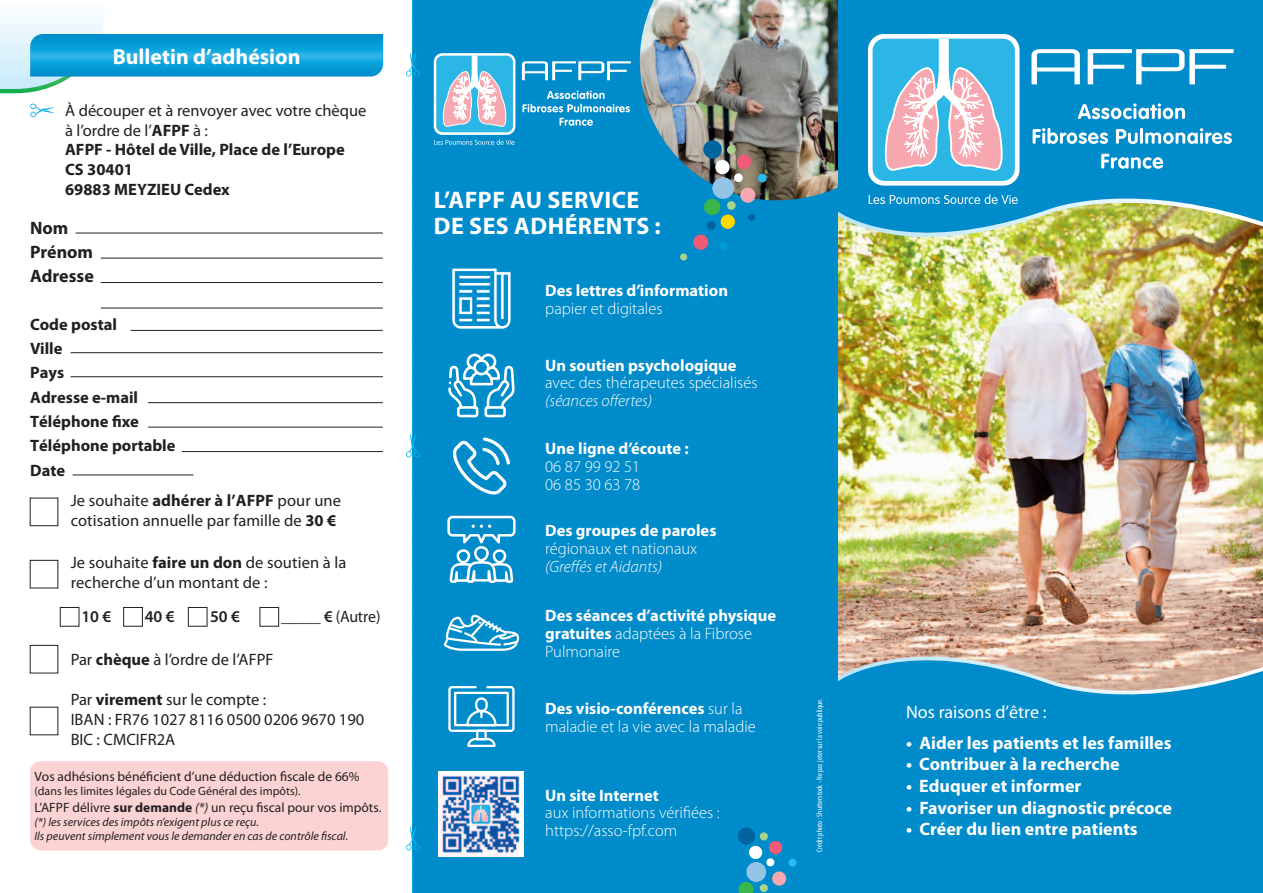
<style>
.page{position:relative;width:1263px;height:893px;background:#fff}
.page>*{position:absolute;margin:0;border:0;box-sizing:border-box;transform-origin:0 0}
.t1{font:700 24px/26px "Myriad Pro";letter-spacing:.02em;color:#fff}
.t2{font:700 21.75px "Myriad Pro";color:#fff}
.t3{font:700 18px "Myriad Pro";color:#fff}
.t4{font:18px "Myriad Pro";color:#fff}
.t5{font:700 18px/24.3px "Myriad Pro";color:#231f20}
.t6{font:16.5px/19.8px "Myriad Pro";letter-spacing:.005em;color:#231f20}
.t7{font:300 16.5px/17.9px "Myriad Pro";color:#fff}
.t8{font:700 16.5px/24.3px "Myriad Pro";color:#231f20}
.t9{font:700 16.5px/17.9px "Myriad Pro";color:#fff}
.t10{font:italic 300 16.5px "Myriad Pro";color:#fff}
.t11{font:16.5px "Myriad Pro";letter-spacing:.005em;color:#231f20;scale:.96 1}
.t12{font:600 16.5px "Myriad Pro";color:#231f20}
.t13{font:13.5px "Myriad Pro";color:#231f20}
.t14{font:italic 12px/14.4px "Myriad Pro";color:#231f20}
.t15{font:12px "Myriad Pro";color:#231f20}
.t16{font:condensed 7.95px "Myriad Pro";letter-spacing:.01em;color:#fff}
.s1{font-weight:400}
.s2{font-weight:700}
.s3{font-weight:600}
.s4{font-style:italic}
.s5{font-weight:300}
</style>
<div class="page">
<img style="left:838px;top:265px;width:425px;height:367px">
<svg style="left:838px;top:632px;width:425px;height:261px;background:#2692c3"></svg>
<img style="left:838px;top:0;width:425px;height:261px">
<div style="left:412px;top:0;width:426px;height:893px;background:#008bca"></div>
<svg style="left:0;top:15px;width:383px;height:78px"></svg>
<div style="left:30px;top:761px;width:358px;height:89px;background:#fbd3d2;border-radius:11px"></div>
<div style="left:868px;top:34px;width:151px;height:152px;background:#fff;border-radius:16px"></div>
<div style="left:872px;top:39px;width:143px;height:142px;background:#2bb6e6;border-radius:12px"></div>
<svg style="left:1078px;top:103px;width:107px;height:16px"></svg>
<svg style="left:1032px;top:128px;width:76px;height:16px"></svg>
<svg style="left:1116px;top:129px;width:22px;height:15px"></svg>
<hr style="left:1140px;top:128px;width:3px;height:16px;background:#fff;border-radius:2px">
<svg style="left:1145px;top:128px;width:87px;height:16px"></svg>
<svg style="left:1101px;top:154px;width:62px;height:15px"></svg>
<svg style="left:869px;top:194px;width:149px;height:10px"></svg>
<svg style="left:884px;top:38px;width:120px;height:133px"></svg>
<svg style="left:1031px;top:49px;width:49px;height:35px"></svg>
<svg style="left:1088px;top:49px;width:145px;height:35px"></svg>
<div style="left:60px;top:607px;width:19px;height:19px;border:1px solid #231f20"></div>
<div style="left:123px;top:607px;width:20px;height:19px;border:1px solid #231f20"></div>
<div style="left:188px;top:607px;width:19px;height:19px;border:1px solid #231f20"></div>
<div style="left:260px;top:607px;width:19px;height:19px;border:1px solid #231f20"></div>
<hr style="left:76px;top:233px;width:307px;height:1px;background:#231f20">
<hr style="left:101px;top:258px;width:282px;height:1px;background:#231f20">
<hr style="left:101px;top:282px;width:282px;height:1px;background:#231f20">
<hr style="left:101px;top:308px;width:282px;height:1px;background:#231f20">
<hr style="left:131px;top:330px;width:252px;height:1px;background:#231f20">
<hr style="left:71px;top:352px;width:312px;height:1px;background:#231f20">
<hr style="left:71px;top:376px;width:312px;height:1px;background:#231f20">
<hr style="left:148px;top:402px;width:235px;height:1px;background:#231f20">
<hr style="left:148px;top:427px;width:235px;height:1px;background:#231f20">
<hr style="left:182px;top:451px;width:201px;height:1px;background:#231f20">
<hr style="left:73px;top:475px;width:120px;height:1px;background:#231f20">
<svg style="left:30px;top:103px;width:24px;height:14px"></svg>
<svg style="left:406px;top:0;width:14px;height:893px"></svg>
<svg style="left:434px;top:53px;width:81px;height:82px"></svg>
<div style="left:436px;top:56px;width:77px;height:76px;background:#2bb6e6;border-radius:7px"></div>
<svg style="left:522px;top:91px;width:108px;height:21px"></svg>
<svg style="left:559px;top:118px;width:34px;height:8px"></svg>
<svg style="left:434px;top:139px;width:80px;height:6px"></svg>
<svg style="left:442px;top:55px;width:65px;height:72px"></svg>
<svg style="left:522px;top:61px;width:109px;height:19px"></svg>
<svg style="left:451px;top:268px;width:60px;height:62px"></svg>
<div style="left:476px;top:318px;width:15px;height:4px;border:1px solid #008cd2"></div>
<div style="left:458px;top:318px;width:15px;height:4px;border:1px solid #008cd2"></div>
<img style="left:438px;top:772px;width:85px;height:85px">
<svg style="left:448px;top:353px;width:67px;height:65px"></svg>
<svg style="left:448px;top:686px;width:67px;height:61px"></svg>
<svg style="left:447px;top:516px;width:68px;height:67px"></svg>
<svg style="left:453px;top:437px;width:57px;height:58px"></svg>
<svg style="left:444px;top:615px;width:75px;height:36px"></svg>
<img style="left:640px;top:0;width:198px;height:200px">
<div style="left:703px;top:140px;width:19px;height:19px;background:#00649e;border-radius:50%"></div>
<div style="left:712px;top:177px;width:22px;height:22px;background:#93c4e6;border-radius:50%"></div>
<div style="left:712px;top:177px;width:22px;height:22px;border:1px solid #93c4e6;border-radius:50%"></div>
<div style="left:704px;top:199px;width:16px;height:16px;background:#3ab54a;border-radius:50%"></div>
<div style="left:721px;top:215px;width:14px;height:14px;background:#ffd801;border-radius:50%"></div>
<div style="left:737px;top:155px;width:14px;height:14px;background:#f05978;border-radius:50%"></div>
<div style="left:715px;top:160px;width:15px;height:14px;background:#fff;border-radius:50%"></div>
<div style="left:740px;top:188px;width:15px;height:15px;background:#f7a7af;border-radius:50%"></div>
<div style="left:693px;top:235px;width:15px;height:15px;background:#f05978;border-radius:50%"></div>
<div style="left:707px;top:221px;width:8px;height:9px;background:#00649e;border-radius:50%"></div>
<div style="left:727px;top:201px;width:9px;height:9px;background:#a7d38d;border-radius:50%"></div>
<div style="left:734px;top:173px;width:9px;height:9px;background:#fff;border-radius:50%"></div>
<div style="left:758px;top:174px;width:9px;height:8px;background:#25bdef;border-radius:50%"></div>
<div style="left:727px;top:146px;width:9px;height:8px;background:#a7d38d;border-radius:50%"></div>
<div style="left:719px;top:242px;width:8px;height:9px;background:#0099d8;border-radius:50%"></div>
<div style="left:680px;top:253px;width:7px;height:8px;background:#a7d38d;border-radius:50%"></div>
<div style="left:748px;top:214px;width:7px;height:7px;background:#00649e;border-radius:50%"></div>
<div style="left:738px;top:827px;width:17px;height:18px;background:#00649e;border-radius:50%"></div>
<svg style="left:738px;top:862px;width:28px;height:31px"></svg>
<div style="left:769px;top:841px;width:13px;height:13px;background:#f05978;border-radius:50%"></div>
<div style="left:749px;top:846px;width:13px;height:13px;background:#fff;border-radius:50%"></div>
<div style="left:772px;top:871px;width:14px;height:14px;background:#f7a7af;border-radius:50%"></div>
<div style="left:760px;top:884px;width:8px;height:8px;background:#a7d38d;border-radius:50%"></div>
<div style="left:766px;top:858px;width:8px;height:8px;background:#fff;border-radius:50%"></div>
<div style="left:788px;top:859px;width:8px;height:8px;background:#25bdef;border-radius:50%"></div>
<div style="left:760px;top:832px;width:8px;height:8px;background:#a7d38d;border-radius:50%"></div>
<h2 class="t2" style="left:113px;top:48px;width:189px">Bulletin d’adhésion</h2>
<p class="t8" style="left:65px;top:102px;width:303px;line-height:19.8px"><span class="s1">À découper et à renvoyer avec votre chèque à l’ordre de l’</span>AFPF <span class="s1">à :<br></span>AFPF - Hôtel de Ville, Place de l’Europe<br>CS 30401<br>69883 MEYZIEU Cedex</p>
<p class="t5" style="left:30px;top:217px;width:65px">Nom<br>Prénom<br>Adresse</p>
<p class="t8" style="left:30px;top:313px;width:147px">Code postal<br>Ville<br>Pays<br>Adresse e-mail<br>Téléphone fixe<br>Téléphone portable<br>Date</p>
<p class="t6" style="left:71px;top:492px;width:272px">Je souhaite <span class="s2">adhérer à l’AFPF</span> pour une cotisation annuelle par famille de <span class="s2">30 €</span></p>
<p class="t6" style="left:71px;top:554px;width:277px">Je souhaite <span class="s2">faire un don</span> de soutien à la recherche d’un montant de :</p>
<p class="t12" style="left:81px;top:610px;width:31px">10€</p>
<p class="t12" style="left:145px;top:610px;width:31px">40€</p>
<p class="t12" style="left:210px;top:610px;width:31px">50€</p>
<p class="t11" style="left:281px;top:610px;width:105px"><span class="s3">_____ €</span> (Autre)</p>
<p class="t6" style="left:71px;top:651px;width:204px">Par <span class="s2">chèque</span> à l’ordre de l’AFPF</p>
<p class="t6" style="left:71px;top:691px;width:295px">Par <span class="s2">virement</span> sur le compte :<br>IBAN : FR76 1027 8116 0500 0206 9670 190<br>BIC : CMCIFR2A</p>
<p class="t13" style="left:34px;top:771px;width:327px">Vos adhésions bénéficient d’une déduction fiscale de 66%</p>
<p class="t15" style="left:34px;top:787px;width:268px">(dans les limites légales du Code Général des impôts).</p>
<p class="t13" style="left:34px;top:802px;width:349px">L’AFPF délivre <span class="s2">sur demande</span> <span class="s4">(*)</span> un reçu fiscal pour vos impôts.</p>
<p class="t14" style="left:34px;top:816px;width:315px">(*) les services des impôts n’exigent plus ce reçu.<br>Ils peuvent simplement vous le demander en cas de contrôle fiscal.</p>
<h1 class="t1" style="left:434px;top:189px;width:228px">L’AFPF AU SERVICE<br>DE SES ADHÉRENTS :</h1>
<p class="t9" style="left:545px;top:283px;width:184px">Des lettres d’information</p>
<p class="t7" style="left:545px;top:300px;width:119px">papier et digitales</p>
<p class="t9" style="left:545px;top:357px;width:193px">Un soutien psychologique</p>
<p class="t7" style="left:545px;top:375px;width:214px">avec des thérapeutes spécialisés</p>
<p class="t10" style="left:545px;top:394px;width:109px">(séances offertes)</p>
<p class="t9" style="left:545px;top:441px;width:145px">Une ligne d’écoute :</p>
<p class="t7" style="left:545px;top:459px;width:97px">06 87 99 92 51<br>06 85 30 63 78</p>
<p class="t9" style="left:545px;top:523px;width:173px">Des groupes de paroles</p>
<p class="t7" style="left:545px;top:541px;width:154px">régionaux et nationaux</p>
<p class="t10" style="left:545px;top:560px;width:119px">(Greffés et Aidants)</p>
<p class="t9" style="left:545px;top:608px;width:232px">Des séances d’activité physique gratuites <span class="s5">adaptées à la Fibrose<br>Pulmonaire</span></p>
<p class="t7" style="left:545px;top:701px;width:212px"><span class="s2">Des visio-conférences</span> sur la maladie et la vie avec la maladie</p>
<p class="t9" style="left:545px;top:787px;width:115px">Un site Internet</p>
<p class="t7" style="left:545px;top:805px;width:176px">aux informations vérifiées : https://asso-fpf.com</p>
<p class="t16" style="left:817px;top:852px;width:155px;rotate:-90deg">Crédit photo : Shutterstock - Ne pas jeter sur la voie publique.</p>
<p class="t4" style="left:906px;top:705px;width:142px">Nos raisons d’être :</p>
<p class="t3" style="left:906px;top:736px;width:267px">• Aider les patients et les familles</p>
<p class="t3" style="left:906px;top:757px;width:215px">• Contribuer à la recherche</p>
<p class="t3" style="left:906px;top:779px;width:177px">• Eduquer et informer</p>
<p class="t3" style="left:906px;top:801px;width:267px">• Favoriser un diagnostic précoce</p>
<p class="t3" style="left:906px;top:822px;width:233px">• Créer du lien entre patients</p>
</div>
